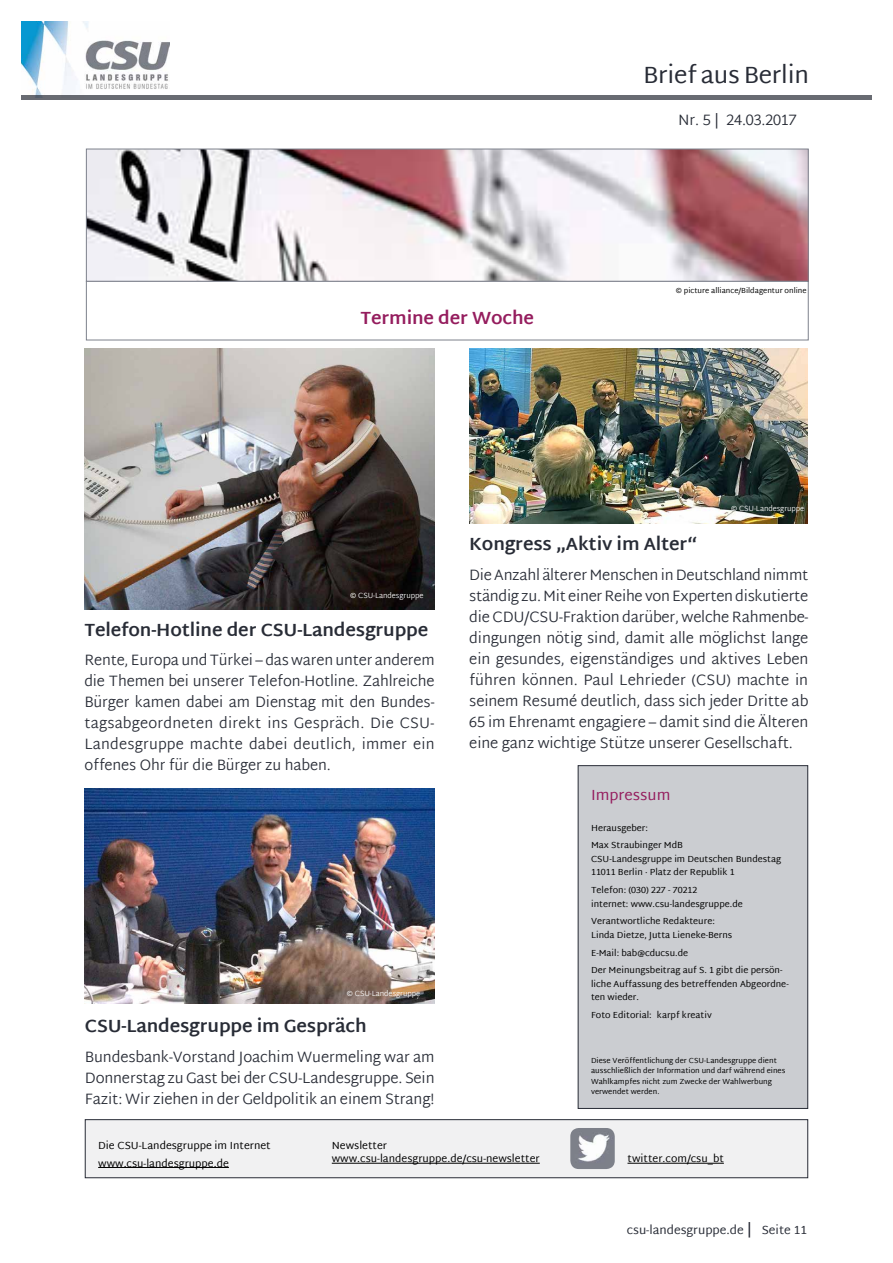
<style>
.page{position:relative;width:893px;height:1263px;background:#fff}
.page>*{position:absolute;margin:0;border:0;box-sizing:border-box;transform-origin:0 0}
.t1{font:24px "Martel Sans";letter-spacing:-.01em;color:#282c36}
._04_BaB_Fließtext{font:700 18px "Martel Sans";letter-spacing:-.01em;color:#282c36}
._03_BaB_Ü_Beere_Arti{font:700 18px "Martel Sans";letter-spacing:-.01em;color:#951d5e}
._04_BaB_Fließtext-2{font:300 15px/21px "Martel Sans";letter-spacing:-.01em;color:#282c36;text-align:justify}
.t2{font:15px "Martel Sans";color:#951d5e}
.t3{font:12px "Martel Sans";color:#282c36}
._08_BaB_Twitter__New{font:10.5px/13.5px "Martel Sans";color:#000}
.t4{font:9px/13.5px "Martel Sans";color:#000}
._13_BaB_Rechtevermer{font:7.5px/10.5px "Martel Sans";color:#000}
._04_BaB_Fließtext-3{font:300 7.5px "Martel Sans";letter-spacing:-.01em;color:#fff}
.s1{font-weight:400}
.s2{font-size:15px}
</style>
<div class="page">
<img style="left:21px;top:21px;width:149px;height:75px">
<hr style="left:21px;top:96px;width:851px;height:4px;background:#686b72">
<div style="left:85px;top:1120px;width:723px;height:58px;background:#f1f1f2"></div>
<hr style="left:98px;top:1167px;width:131px;height:1px;background:#000">
<hr style="left:332px;top:1163px;width:208px;height:1px;background:#000">
<hr style="left:627px;top:1163px;width:97px;height:1px;background:#000">
<div style="left:85px;top:1119px;width:723px;height:59px;border:1px solid #282c36"></div>
<img style="left:570px;top:1128px;width:45px;height:41px">
<div style="left:578px;top:766px;width:230px;height:342px;background:#cbcdd1"></div>
<div style="left:578px;top:765px;width:230px;height:343px;border:1px solid #282c36"></div>
<img style="left:88px;top:151px;width:718px;height:128px">
<div style="left:86px;top:149px;width:722px;height:132px;border:1px solid #7d818c"></div>
<div style="left:86px;top:281px;width:722px;height:59px;border:1px solid #7d818c"></div>
<img style="left:469px;top:349px;width:339px;height:174px">
<img style="left:84px;top:349px;width:351px;height:260px">
<img style="left:84px;top:789px;width:351px;height:215px">
<h1 class="t1" style="left:643px;top:61px;width:167px">Brief aus Berlin</h1>
<p class="_04_BaB_Fließtext-2" style="left:678px;top:110px;width:120px">Nr. 5 | 24.03.2017</p>
<p class="_03_BaB_Ü_Beere_Arti" style="left:360px;top:307px;width:175px">Termine der Woche</p>
<p class="_13_BaB_Rechtevermer" style="left:676px;top:285px;width:132px">© picture alliance/Bildagentur online</p>
<p class="_04_BaB_Fließtext-3" style="left:731px;top:503px;width:75px"><span class="s1">©</span> CSU-Landesgruppe</p>
<p class="_04_BaB_Fließtext-3" style="left:350px;top:590px;width:75px"><span class="s1">©</span> CSU-Landesgruppe</p>
<p class="_04_BaB_Fließtext" style="left:84px;top:619px;width:345px">Telefon-Hotline der CSU-Landesgruppe</p>
<p class="_04_BaB_Fließtext-2" style="left:84px;top:650px;width:352px">Rente, Europa und Türkei – das waren unter anderem die Themen bei unserer Telefon-Hotline. Zahlreiche Bürger kamen dabei am Dienstag mit den Bundes&shy;tagsabgeordneten direkt ins Gespräch. Die CSU-Landesgruppe machte dabei deutlich, immer ein offenes Ohr für die Bürger zu haben.</p>
<p class="_04_BaB_Fließtext-3" style="left:347px;top:988px;width:75px"><span class="s1">©</span> CSU-Landesgruppe</p>
<p class="_04_BaB_Fließtext" style="left:85px;top:1015px;width:283px">CSU-Landesgruppe im Gespräch</p>
<p class="_04_BaB_Fließtext-2" style="left:85px;top:1047px;width:351px">Bundesbank-Vorstand Joachim Wuermeling war am Donnerstag zu Gast bei der CSU-Landesgruppe. Sein Fazit: Wir ziehen in der Geldpolitik an einem Strang!</p>
<p class="_04_BaB_Fließtext" style="left:469px;top:533px;width:230px">Kongress „Aktiv im Alter“</p>
<p class="_04_BaB_Fließtext-2" style="left:469px;top:565px;width:341px">Die Anzahl älterer Menschen in Deutschland nimmt ständig zu. Mit einer Reihe von Experten diskutierte die CDU/CSU-Fraktion darüber, welche Rahmenbe&shy;dingungen nötig sind, damit alle möglichst lange ein gesundes, eigenständiges und aktives Leben führen können. Paul Lehrieder (CSU) machte in seinem Resumé deutlich, dass sich jeder Dritte ab 65 im Ehrenamt engagiere – damit sind die Älteren eine ganz wichtige Stütze unserer Gesellschaft.</p>
<p class="t2" style="left:591px;top:786px;width:81px">Impressum</p>
<p class="t4" style="left:591px;top:819px;width:93px;line-height:17.7px">Herausgeber:<br>Max Straubinger MdB</p>
<p class="t4" style="left:591px;top:852px;width:191px">CSU-Landesgruppe im Deutschen Bundestag<br>11011 Berlin · Platz der Republik 1</p>
<p class="t4" style="left:591px;top:883px;width:153px">Telefon: (030) 227 - 70212<br>internet: www.csu-landesgruppe.de</p>
<p class="t4" style="left:591px;top:914px;width:143px">Verantwortliche Redakteure:<br>Linda Dietze, Jutta Lieneke-Berns</p>
<p class="t4" style="left:591px;top:944px;width:193px;line-height:17.7px">E-Mail: bab@cducsu.de<br>Der Meinungsbeitrag auf S. 1 gibt die persön-</p>
<p class="t4" style="left:591px;top:977px;width:199px">liche Auffassung des betreffenden Abgeordne&shy;ten wieder.</p>
<p class="t4" style="left:591px;top:1008px;width:62px">Foto Editorial:</p>
<p class="_13_BaB_Rechtevermer" style="left:591px;top:1055px;width:196px">Diese Veröffentlichung der CSU-Landesgruppe dient ausschließlich der Information und darf während eines Wahlkampfes nicht zum Zwecke der Wahlwerbung verwendet werden.</p>
<p class="t4" style="left:657px;top:1008px;width:56px">karpf kreativ</p>
<p class="_08_BaB_Twitter__New" style="left:98px;top:1138px;width:174px">Die CSU-Landesgruppe im Internet</p>
<p class="_08_BaB_Twitter__New" style="left:98px;top:1156px;width:132px">www.csu-landesgruppe.de</p>
<p class="_08_BaB_Twitter__New" style="left:332px;top:1138px;width:209px">Newsletter www.csu-landesgruppe.de/csu-newsletter</p>
<p class="_08_BaB_Twitter__New" style="left:627px;top:1152px;width:98px">twitter.com/csu_bt</p>
<p class="t3" style="left:627px;top:1223px;width:182px">csu-landesgruppe.de <span class="s2">|</span> Seite 11</p>
</div>
